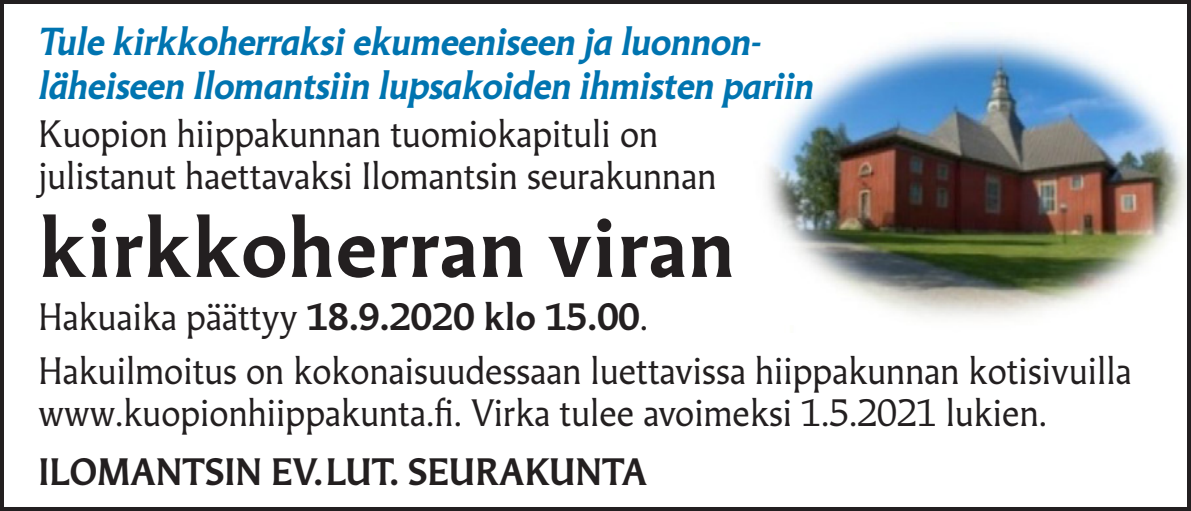
<style>
.page{position:relative;width:1191px;height:511px;background:#fff}
.page>*{position:absolute;margin:0;border:0;box-sizing:border-box;transform-origin:0 0}
.t1{font:700 80px "Martti";letter-spacing:.01em;color:#231f20}
.t2{font:italic 700 36.8px/44px "Martti";letter-spacing:-.015em;color:#0074b0}
.t3{font:36px/42px "Martti";color:#231f20}
.t4{font:700 36px "Martti";color:#231f20}
.s1{font-size:36px}
.s2{font-weight:700}
</style>
<div class="page">
<img style="left:765px;top:36px;width:421px;height:281px">
<div style="left:0;top:0;width:1191px;height:510px;border:4px solid #231f20"></div>
<p class="t2" style="left:39px;top:18px;width:777px">Tule kirkkoherraksi ekumeeniseen ja luonnon&shy;läheiseen Ilomantsiin lupsakoiden ihmisten <span class="s1">pariin</span></p>
<p class="t3" style="left:39px;top:113px;width:679px">Kuopion hiippakunnan tuomiokapituli on julistanut haettavaksi Ilomantsin seurakunnan</p>
<h1 class="t1" style="left:39px;top:194px;width:698px">kirkkoherran viran</h1>
<p class="t3" style="left:39px;top:290px;width:1094px;line-height:53.2px">Hakuaika päättyy <span class="s2">18.9.2020 klo 15.00</span>.<br>Hakuilmoitus on kokonaisuudessaan luettavissa hiippakunnan kotisivuilla</p>
<p class="t3" style="left:39px;top:391px;width:1010px">www.kuopionhiippakunta.fi. Virka tulee avoimeksi 1.5.2021 lukien.</p>
<p class="t4" style="left:39px;top:447px;width:610px">ILOMANTSIN EV.LUT. SEURAKUNTA</p>
</div>
